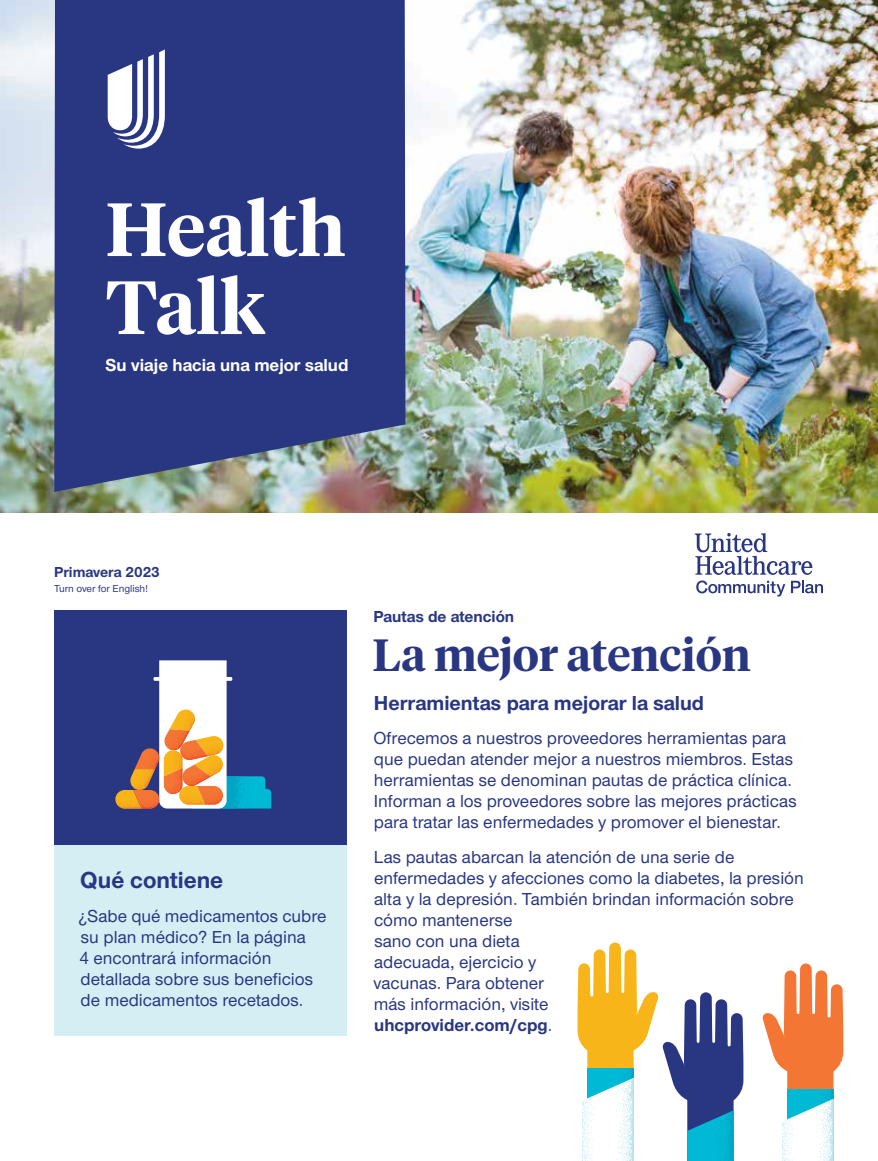
<style>
.page{position:relative;width:878px;height:1161px;background:#fff}
.page>*{position:absolute;margin:0;border:0;box-sizing:border-box;transform-origin:0 0}
.t1{font:600 75px/78px "UHC Serif Headline";color:#fff}
.Hed_serif_secondary{font:600 45px "UHC Serif Headline";color:#293682}
.Sidebar_head_AMC{font:700 24px "UHC Sans";color:#293682}
.Deck_AMC{font:700 21px "UHC Sans";color:#293682}
.Sans_no_indent_AMC{font:500 18px/21px "UHC Sans";color:#293682}
.t2{font:700 18px "UHC Sans";color:#fff}
.t3{font:700 16.5px "UHC Sans";color:#293682}
.t4{font:700 15px "UHC Sans";color:#293682}
.t5{font:500 10.5px "UHC Sans";color:#293682}
.s1{font-weight:700}
</style>
<div class="page">
<svg style="left:762px;top:963px;width:81px;height:198px"></svg>
<svg style="left:577px;top:943px;width:166px;height:218px"></svg>
<div style="left:54px;top:611px;width:292px;height:425px;background:#d5eef4"></div>
<img style="left:0;top:0;width:878px;height:513px">
<svg style="left:694px;top:533px;width:129px;height:64px"></svg>
<svg style="left:54px;top:0;width:351px;height:492px;background:#313e83"></svg>
<svg style="left:108px;top:50px;width:57px;height:99px"></svg>
<div style="left:54px;top:611px;width:292px;height:234px;background:#293682"></div>
<svg style="left:115px;top:660px;width:156px;height:149px"></svg>
<p class="t1" style="left:106px;top:187px;width:241px">Health<br>Talk</p>
<p class="t2" style="left:106px;top:353px;width:244px">Su viaje hacia una mejor salud</p>
<p class="t4" style="left:54px;top:562px;width:107px">Primavera 2023</p>
<p class="t5" style="left:54px;top:582px;width:96px">Turn over for English!</p>
<p class="Sidebar_head_AMC" style="left:80px;top:864px;width:145px">Qué contiene</p>
<p class="Sans_no_indent_AMC" style="left:79px;top:905px;width:249px">¿Sabe qué medicamentos cubre su plan médico? En la página<br>4 encontrará información detallada sobre sus beneficios de medicamentos recetados.</p>
<p class="t3" style="left:373px;top:605px;width:142px">Pautas de atención</p>
<p class="Hed_serif_secondary" style="left:372px;top:624px;width:379px">La mejor atención</p>
<p class="Deck_AMC" style="left:374px;top:689px;width:332px">Herramientas para mejorar la salud</p>
<p class="Sans_no_indent_AMC" style="left:373px;top:727px;width:424px">Ofrecemos a nuestros proveedores herramientas para que puedan atender mejor a nuestros miembros. Estas herramientas se denominan pautas de práctica clínica.<br>Informan a los proveedores sobre las mejores prácticas para tratar las enfermedades y promover el bienestar.</p>
<p class="Sans_no_indent_AMC" style="left:373px;top:845px;width:431px">Las pautas abarcan la atención de una serie de enfermedades y afecciones como la diabetes, la presión alta y la depresión. También brindan información sobre cómo mantenerse<br>sano con una dieta<br>adecuada, ejercicio y<br>vacunas. Para obtener<br>más información, visite<br><span class="s1">uhcprovider.com/cpg</span>.</p>
</div>
